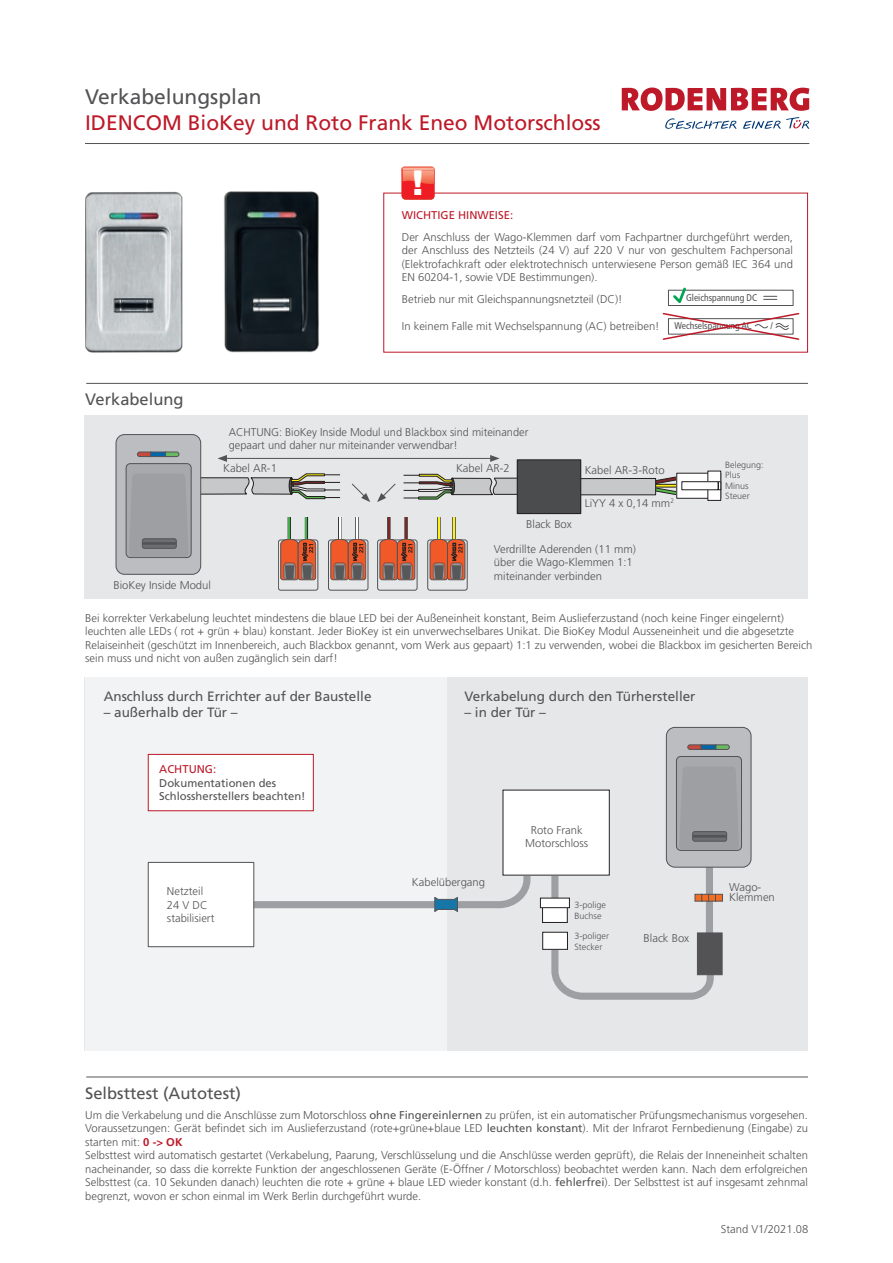
<style>
.page{position:relative;width:893px;height:1263px;background:#fff}
.page>*{position:absolute;margin:0;border:0;box-sizing:border-box;transform-origin:0 0}
.t1{font:900 34.35px "Arial";color:#fff}
.t2{font:21px "Frutiger LT Pro";color:#bd1928}
.t3{font:21px "Frutiger LT Pro";color:#535355}
.t4{font:16.5px "Frutiger LT Pro";color:#535355}
.t5{font:13.5px "Frutiger LT Pro";color:#535355}
.t6{font:300 11.25px/13.5px "Frutiger LT Pro";color:#535355}
.t7{font:11.25px/13.5px "Frutiger LT Pro";color:#535355}
.t8{font:11.25px "Frutiger LT Pro";color:#bd1928}
.t9{font:condensed 9.75px "Frutiger LT Pro";color:#535355}
.t10{font:300 9px/10.5px "Frutiger LT Pro";color:#535355}
.s1{font-weight:400}
.s2{font-weight:700;color:#bd1928}
</style>
<div class="page">
<div style="left:85px;top:677px;width:723px;height:373px;background:#e6e7e9"></div>
<div style="left:85px;top:677px;width:362px;height:373px;background:#f2f3f4"></div>
<div style="left:85px;top:415px;width:723px;height:183px;background:#e6e7e9"></div>
<img style="left:224px;top:191px;width:95px;height:162px">
<img style="left:85px;top:191px;width:98px;height:162px">
<svg style="left:401px;top:184px;width:34px;height:14px"></svg>
<img style="left:403px;top:166px;width:30px;height:1px">
<img style="left:401px;top:167px;width:34px;height:17px">
<img style="left:402px;top:198px;width:32px;height:2px">
<img style="left:402px;top:168px;width:32px;height:3px">
<svg style="left:622px;top:88px;width:187px;height:23px"></svg>
<svg style="left:743px;top:117px;width:66px;height:12px"></svg>
<svg style="left:665px;top:118px;width:71px;height:11px"></svg>
<svg style="left:662px;top:287px;width:138px;height:53px"></svg>
<hr style="left:85px;top:143px;width:724px;height:1px;background:#535355">
<hr style="left:86px;top:383px;width:722px;height:1px;background:#535355">
<hr style="left:86px;top:1076px;width:722px;height:1px;background:#535355">
<svg style="left:548px;top:931px;width:169px;height:69px"></svg>
<div style="left:116px;top:435px;width:85px;height:139px;background:#bcbdc0;border-radius:9px"></div>
<div style="left:116px;top:434px;width:85px;height:141px;border:1px solid #535355;border-radius:9px"></div>
<div style="left:126px;top:464px;width:65px;height:93px;background:#a8a9ad;border-radius:4px"></div>
<div style="left:126px;top:463px;width:66px;height:95px;border:1px solid #535355;border-radius:4px"></div>
<svg style="left:137px;top:451px;width:15px;height:6px"></svg>
<svg style="left:150px;top:452px;width:15px;height:5px"></svg>
<svg style="left:165px;top:451px;width:15px;height:6px"></svg>
<svg style="left:377px;top:483px;width:19px;height:19px"></svg>
<div style="left:278px;top:540px;width:40px;height:50px;border:1px solid #535355;border-radius:2px"></div>
<div style="left:328px;top:540px;width:40px;height:50px;border:1px solid #535355;border-radius:2px"></div>
<svg style="left:129px;top:473px;width:241px;height:107px"></svg>
<svg style="left:378px;top:540px;width:39px;height:50px"></svg>
<div style="left:377px;top:540px;width:40px;height:50px;border:1px solid #535355;border-radius:2px"></div>
<svg style="left:380px;top:517px;width:35px;height:63px"></svg>
<div style="left:428px;top:540px;width:39px;height:50px;border:1px solid #535355;border-radius:2px"></div>
<svg style="left:430px;top:517px;width:35px;height:63px"></svg>
<svg style="left:404px;top:474px;width:287px;height:26px"></svg>
<div style="left:517px;top:460px;width:64px;height:54px;background:#4b4c4d"></div>
<div style="left:517px;top:459px;width:64px;height:55px;border:1px solid #231f20"></div>
<div style="left:706px;top:855px;width:7px;height:107px;background:#9e9fa3"></div>
<div style="left:697px;top:932px;width:25px;height:43px;background:#535355"></div>
<div style="left:543px;top:932px;width:24px;height:17px;background:#fff"></div>
<div style="left:542px;top:932px;width:26px;height:18px;border:1px solid #231f20"></div>
<div style="left:666px;top:727px;width:85px;height:140px;background:#bcbdc0;border-radius:9px"></div>
<div style="left:666px;top:727px;width:85px;height:140px;border:1px solid #535355;border-radius:9px"></div>
<div style="left:676px;top:756px;width:65px;height:94px;background:#a8a9ad;border-radius:4px"></div>
<div style="left:676px;top:756px;width:66px;height:95px;border:1px solid #535355;border-radius:4px"></div>
<div style="left:679px;top:767px;width:60px;height:83px;background:#9d9fa2"></div>
<svg style="left:687px;top:744px;width:14px;height:6px"></svg>
<svg style="left:701px;top:744px;width:14px;height:6px"></svg>
<svg style="left:715px;top:744px;width:15px;height:6px"></svg>
<svg style="left:693px;top:832px;width:34px;height:9px"></svg>
<div style="left:692px;top:831px;width:35px;height:10px;border:1px solid #535355;border-radius:2px"></div>
<hr style="left:693px;top:835px;width:34px;height:2px;background:#535355">
<div style="left:677px;top:473px;width:44px;height:25px;background:#fff"></div>
<div style="left:676px;top:473px;width:45px;height:25px;border:1px solid #231f20"></div>
<div style="left:708px;top:471px;width:13px;height:29px;background:#fff"></div>
<div style="left:708px;top:471px;width:13px;height:30px;border:1px solid #231f20"></div>
<div style="left:682px;top:482px;width:36px;height:8px;background:#fff"></div>
<div style="left:682px;top:481px;width:36px;height:9px;border:1px solid #231f20"></div>
<svg style="left:718px;top:481px;width:3px;height:9px"></svg>
<hr style="left:225px;top:458px;width:268px;height:1px;background:#535355">
<svg style="left:217px;top:455px;width:10px;height:7px"></svg>
<svg style="left:490px;top:455px;width:10px;height:7px"></svg>
<div style="left:695px;top:894px;width:7px;height:7px;background:#f36e21;border:1px solid #535355"></div>
<div style="left:701px;top:894px;width:8px;height:7px;background:#f36e21;border:1px solid #535355"></div>
<div style="left:708px;top:894px;width:8px;height:7px;background:#f36e21;border:1px solid #535355"></div>
<div style="left:715px;top:894px;width:8px;height:7px;background:#f36e21;border:1px solid #535355"></div>
<div style="left:551px;top:852px;width:7px;height:47px;background:#9e9fa3"></div>
<div style="left:543px;top:901px;width:24px;height:21px;background:#fff"></div>
<div style="left:542px;top:900px;width:26px;height:23px;border:1px solid #231f20"></div>
<div style="left:540px;top:898px;width:29px;height:10px;background:#fff"></div>
<div style="left:540px;top:898px;width:30px;height:10px;border:1px solid #231f20"></div>
<div style="left:503px;top:790px;width:106px;height:85px;background:#fff"></div>
<div style="left:148px;top:862px;width:106px;height:85px;background:#fff;border:1px solid #535355"></div>
<div style="left:148px;top:754px;width:166px;height:57px;background:#fff;border:1px solid #bd1928"></div>
<svg style="left:247px;top:851px;width:287px;height:62px"></svg>
<h2 class="t3" style="left:85px;top:85px;width:178px">Verkabelungsplan</h2>
<h2 class="t2" style="left:85px;top:110px;width:517px">IDENCOM BioKey und Roto Frank Eneo Motorschloss</h2>
<h1 class="t1" style="left:412px;top:158px;width:13px">!</h1>
<p class="t8" style="left:402px;top:208px;width:113px">WICHTIGE HINWEISE:</p>
<p class="t6" style="left:402px;top:230px;width:393px;text-align:justify">Der Anschluss der Wago-Klemmen darf vom Fachpartner durchgeführt werden, der Anschluss des Netzteils (24 V) auf 220 V nur von geschultem Fachpersonal (Elektrofachkraft oder elektrotechnisch unterwiesene Person gemäß IEC 364 und EN 60204-1, sowie VDE Bestimmungen).</p>
<p class="t6" style="left:402px;top:293px;width:222px">Betrieb nur mit Gleichspannungsnetzteil (DC)!</p>
<p class="t6" style="left:402px;top:319px;width:259px">In keinem Falle mit Wechselspannung (AC) betreiben!</p>
<p class="t9" style="left:674px;top:320px;width:79px">Wechselspannung AC</p>
<p class="t9" style="left:770px;top:320px;width:4px">/</p>
<p class="t9" style="left:686px;top:292px;width:73px">Gleichspannung DC</p>
<h3 class="t4" style="left:85px;top:390px;width:100px">Verkabelung</h3>
<p class="t6" style="left:113px;top:578px;width:99px">BioKey Inside Modul</p>
<p class="t6" style="left:229px;top:425px;width:301px">ACHTUNG: BioKey Inside Modul und Blackbox sind miteinander gepaart und daher nur miteinander verwendbar!</p>
<p class="t6" style="left:223px;top:461px;width:55px">Kabel AR-1</p>
<p class="t6" style="left:456px;top:461px;width:55px">Kabel AR-2</p>
<p class="t6" style="left:585px;top:463px;width:82px">Kabel AR-3-Roto</p>
<p class="t6" style="left:585px;top:496px;width:91px">LiYY 4 x 0,14 mm<sup>2</sup></p>
<p class="t6" style="left:526px;top:518px;width:47px">Black Box</p>
<p class="t6" style="left:494px;top:542px;width:144px">Verdrillte Aderenden (11 mm) über die Wago-Klemmen 1:1 miteinander verbinden</p>
<p class="t10" style="left:725px;top:459px;width:40px">Belegung:<br>Plus<br>Minus<br>Steuer</p>
<p class="t6" style="left:85px;top:611px;width:729px">Bei korrekter Verkabelung leuchtet mindestens die blaue LED bei der Außeneinheit konstant, Beim Auslieferzustand (noch keine Finger eingelernt) leuchten alle LEDs ( rot + grün + blau) konstant. Jeder BioKey ist ein unverwechselbares Unikat. Die BioKey Modul Ausseneinheit und die abgesetzte Relaiseinheit (geschützt im Innenbereich, auch Blackbox genannt, vom Werk aus gepaart) 1:1 zu verwenden, wobei die Blackbox im gesicherten Bereich sein muss und nicht von außen zugänglich sein darf!</p>
<p class="t5" style="left:104px;top:689px;width:269px">Anschluss durch Errichter auf der Baustelle</p>
<p class="t5" style="left:104px;top:705px;width:136px">– außerhalb der Tür –</p>
<p class="t8" style="left:159px;top:763px;width:58px">ACHTUNG:</p>
<p class="t7" style="left:159px;top:776px;width:148px">Dokumentationen des<br>Schlossherstellers beachten!</p>
<p class="t6" style="left:167px;top:885px;width:49px">Netzteil<br>24 V DC stabilisiert</p>
<p class="t5" style="left:464px;top:689px;width:233px">Verkabelung durch den Türhersteller</p>
<p class="t5" style="left:464px;top:705px;width:83px">– in der Tür –</p>
<p class="t6" style="left:412px;top:875px;width:75px">Kabelübergang</p>
<p class="t6" style="left:525px;top:823px;width:65px;text-align:center">Roto Frank<br>Motorschloss</p>
<p class="t10" style="left:574px;top:900px;width:33px">3-polige<br>Buchse</p>
<p class="t10" style="left:574px;top:931px;width:36px">3-poliger<br>Stecker</p>
<p class="t6" style="left:644px;top:931px;width:47px">Black Box</p>
<p class="t6" style="left:729px;top:882px;width:47px;line-height:10.5px">Wago-<br>Klemmen</p>
<h3 class="t4" style="left:85px;top:1083px;width:157px">Selbsttest (Autotest)</h3>
<p class="t6" style="left:85px;top:1108px;width:724px">Um die Verkabelung und die Anschlüsse zum Motorschloss <span class="s1">ohne Fingereinlernen</span> zu prüfen, ist ein automatischer Prüfungsmechanismus vorgesehen.<br>Voraussetzungen: Gerät befindet sich im Auslieferzustand (rote+grüne+blaue LED <span class="s1">leuchten konstant</span>). Mit der Infrarot Fernbedienung (Eingabe) zu starten mit: <span class="s2">0 -&gt; OK<br></span>Selbsttest wird automatisch gestartet (Verkabelung, Paarung, Verschlüsselung und die Anschlüsse werden geprüft), die Relais der Inneneinheit schalten nacheinander, so dass die korrekte Funktion der angeschlossenen Geräte (E-Öffner / Motorschloss) beobachtet werden kann. Nach dem erfolgreichen Selbsttest (ca. 10 Sekunden danach) leuchten die rote + grüne + blaue LED wieder konstant (d.h. <span class="s1">fehlerfrei</span>). Der Selbsttest ist auf insgesamt zehnmal begrenzt, wovon er schon einmal im Werk Berlin durchgeführt wurde.</p>
<p class="t6" style="left:721px;top:1222px;width:89px">Stand V1/2021.08</p>
</div>
